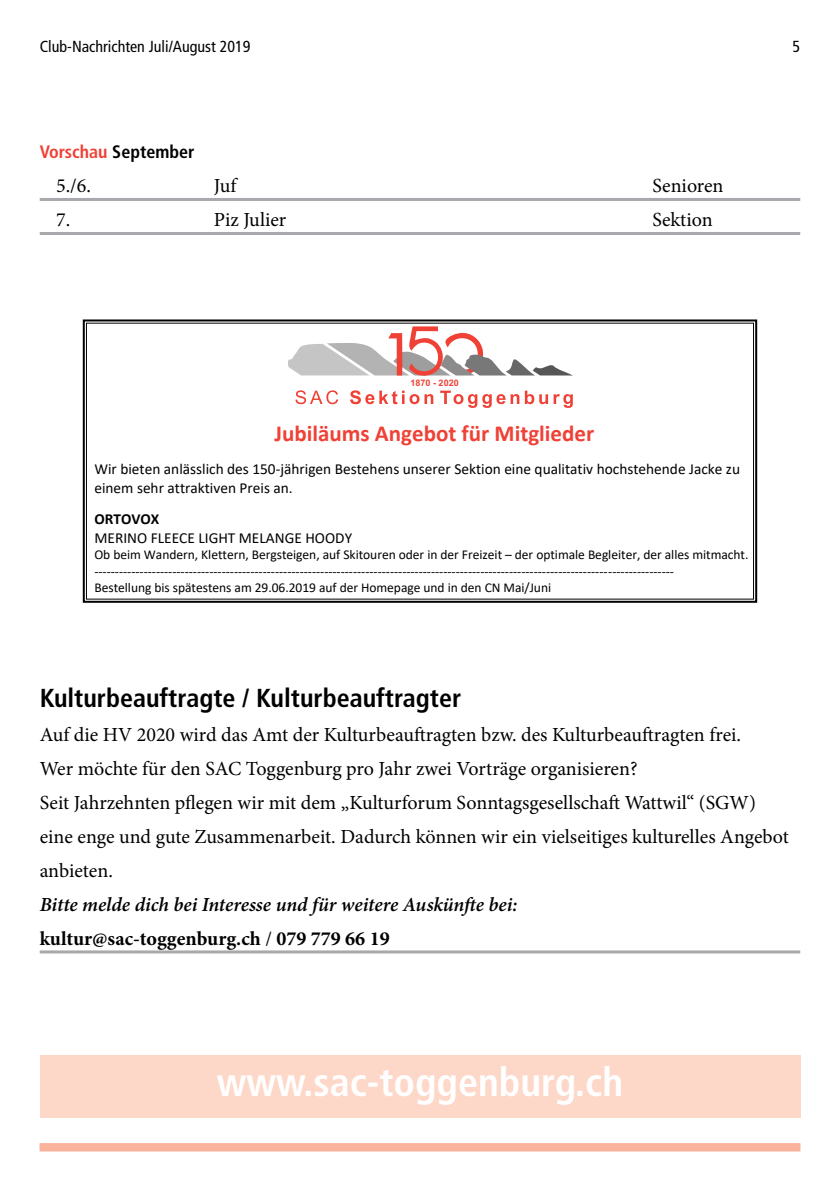
<style>
.page{position:relative;width:840px;height:1191px;background:#fff}
.page>*{position:absolute;margin:0;border:0;box-sizing:border-box;transform-origin:0 0}
.t1{font:700 condensed 40px "Frutiger LT Std";color:#fff}
.t2{font:700 condensed 26px "Frutiger LT Std";color:#000}
.t3{font:700 23px "Calibri";color:#ef4135}
.t4{font:20px/34px "Minion Pro";color:#000}
.t5{font:italic 600 20px/34px "Minion Pro";letter-spacing:-.01em;color:#000}
.t6{font:700 condensed 18px "Frutiger LT Std";color:#000}
.t7{font:condensed 16px "Frutiger LT Std";color:#000}
.t8{font:15.4px/18.8px "Calibri";color:#000}
.t9{font:700 15.4px "Calibri";color:#000}
.t10{font:13.4px/16.4px "Calibri";letter-spacing:-.005em;color:#000}
.t11{font:700 9px "Arial";color:#ef4135}
.s1{color:#ef4135}
.s2{font-weight:700;font-style:normal}
.s3{font-weight:400;font-style:normal}
</style>
<div class="page">
<div style="left:40px;top:1143px;width:759px;height:8px;background:#f9b29b"></div>
<hr style="left:40px;top:198px;width:759px;height:3px;background:#a7a9ac">
<hr style="left:40px;top:232px;width:759px;height:3px;background:#a7a9ac">
<svg style="left:82px;top:319px;width:675px;height:284px"></svg>
<hr style="left:40px;top:950px;width:759px;height:3px;background:#a7a9ac">
<div style="left:40px;top:1054px;width:759px;height:63px;background:#fdd7c8"></div>
<p class="t7" style="left:40px;top:37px;width:212px">Club-Nachrichten Juli/August 2019</p>
<p class="t7" style="left:792px;top:37px;width:9px">5</p>
<p class="t6" style="left:40px;top:141px;width:156px"><span class="s1">Vorschau</span> September</p>
<p class="t4" style="left:56px;top:169px;width:36px">5./6.</p>
<p class="t4" style="left:214px;top:169px;width:24px">Juf</p>
<p class="t4" style="left:652px;top:169px;width:73px">Senioren</p>
<p class="t4" style="left:56px;top:203px;width:16px">7.</p>
<p class="t4" style="left:214px;top:203px;width:74px">Piz Julier</p>
<p class="t4" style="left:652px;top:203px;width:62px">Sektion</p>
<p class="t11" style="left:410px;top:377px;width:50px">1870 - 2020</p>
<p class="t3" style="left:274px;top:417px;width:321px">Jubiläums Angebot für Mitglieder</p>
<p class="t8" style="left:94px;top:459px;width:646px">Wir bieten anlässlich des 150-jährigen Bestehens unserer Sektion eine qualitativ hochstehende Jacke zu einem sehr attraktiven Preis an.</p>
<p class="t9" style="left:94px;top:508px;width:66px">ORTOVOX</p>
<p class="t8" style="left:94px;top:528px;width:259px">MERINO FLEECE LIGHT MELANGE HOODY</p>
<p class="t10" style="left:94px;top:546px;width:655px">Ob beim Wandern, Klettern, Bergsteigen, auf Skitouren oder in der Freizeit – der optimale Begleiter, der alles mitmacht. ---------------------------------------------------------------------------------------------------------------------------------------------<br>Bestellung bis spätestens am 29.06.2019 auf der Homepage und in den CN Mai/Juni</p>
<h2 class="t2" style="left:40px;top:682px;width:423px">Kulturbeauftragte / Kulturbeauftragter</h2>
<p class="t4" style="left:40px;top:717px;width:750px">Auf die HV 2020 wird das Amt der Kulturbeauftragten bzw. des Kulturbeauftragten frei.<br>Wer möchte für den SAC Toggenburg pro Jahr zwei Vorträge organisieren?<br>Seit Jahrzehnten pflegen wir mit dem „Kulturforum Sonntagsgesellschaft Wattwil“ (SGW) eine enge und gute Zusammenarbeit. Dadurch können wir ein vielseitiges kulturelles Angebot anbieten.</p>
<p class="t5" style="left:40px;top:887px;width:479px">Bitte melde dich bei Interesse und für weitere Auskünfte bei: <span class="s2">kultur@sac-toggenburg.ch</span> <span class="s3">/</span> <span class="s2">079 779 66 19</span></p>
<h1 class="t1" style="left:217px;top:1058px;width:407px">www.sac-toggenburg.ch</h1>
</div>
